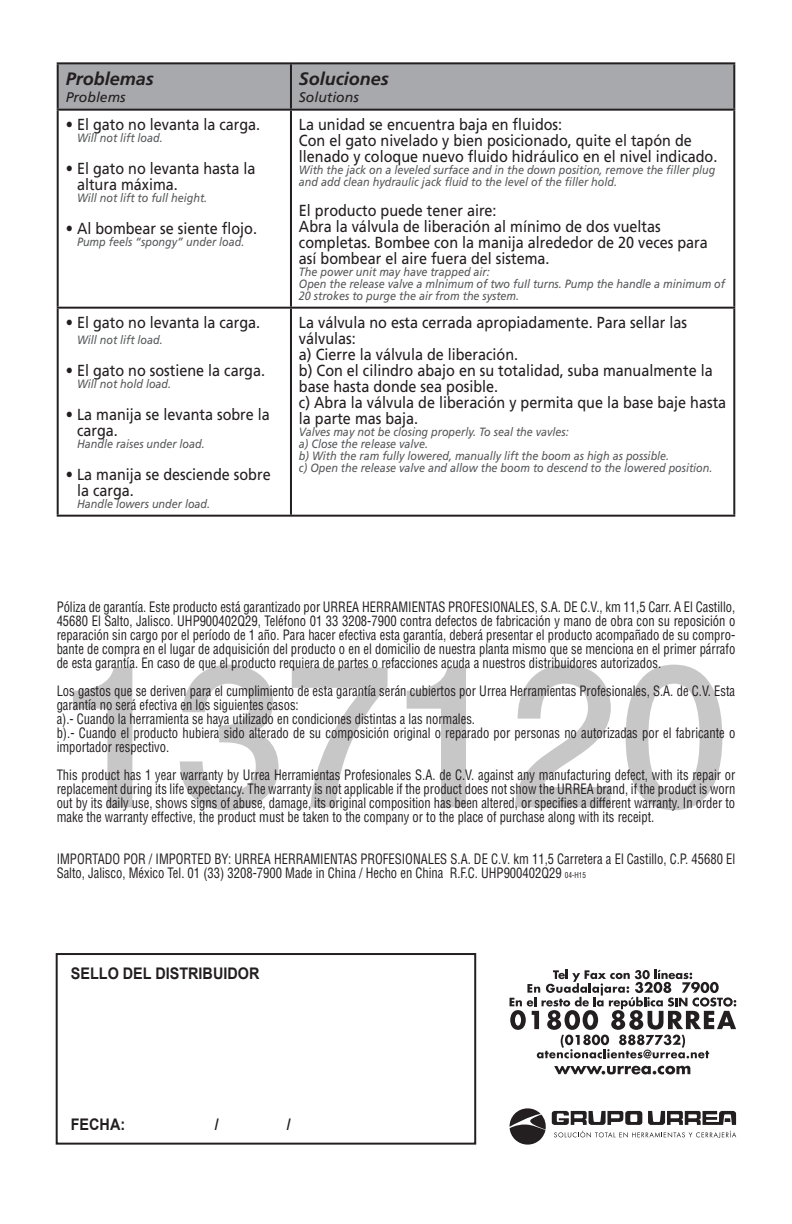
<style>
.page{position:relative;width:792px;height:1224px;background:#fff}
.page>*{position:absolute;margin:0;border:0;box-sizing:border-box;transform-origin:0 0}
.t1{font:500 200px "Helvetica Neue LT Pro";color:#231f20}
.t2{font:italic 700 18px "Frutiger LT Std";color:#231f20}
.t3{font:16px/16px "Frutiger LT Std";color:#231f20;scale:.9 1}
.t4{font:700 16px "Arial";color:#231f20;scale:.9 1}
.t5{font:condensed 14px/14px "Helvetica";color:#231f20;scale:.9 1}
.t6{font:italic 14px "Frutiger LT Std";color:#231f20}
.t7{font:italic 12px/12px "Frutiger LT Std";color:#57585a;scale:.9 1}
.s1{font-size:8px}
</style>
<div class="page">
<div style="left:56px;top:953px;width:420px;height:192px;border:2px solid #231f20"></div>
<svg style="left:554px;top:1131px;width:182px;height:7px"></svg>
<svg style="left:648px;top:1111px;width:88px;height:14px"></svg>
<svg style="left:552px;top:1111px;width:90px;height:14px"></svg>
<svg style="left:509px;top:1108px;width:37px;height:37px"></svg>
<svg style="left:510px;top:969px;width:226px;height:89px"></svg>
<svg style="left:554px;top:1066px;width:136px;height:9px"></svg>
<div style="left:59px;top:64px;width:674px;height:45px;background:#a8a9ad"></div>
<hr style="left:57px;top:62px;width:234px;height:2px;background:#231f20">
<hr style="left:57px;top:64px;width:2px;height:45px;background:#231f20">
<hr style="left:291px;top:62px;width:444px;height:2px;background:#231f20">
<hr style="left:290px;top:64px;width:2px;height:45px;background:#231f20">
<hr style="left:733px;top:64px;width:2px;height:45px;background:#231f20">
<hr style="left:57px;top:109px;width:234px;height:2px;background:#231f20">
<hr style="left:57px;top:111px;width:2px;height:196px;background:#231f20">
<hr style="left:291px;top:109px;width:444px;height:2px;background:#231f20">
<hr style="left:290px;top:111px;width:2px;height:196px;background:#231f20">
<hr style="left:733px;top:111px;width:2px;height:196px;background:#231f20">
<hr style="left:57px;top:307px;width:234px;height:2px;background:#231f20">
<hr style="left:57px;top:309px;width:2px;height:206px;background:#231f20">
<hr style="left:291px;top:307px;width:444px;height:2px;background:#231f20">
<hr style="left:290px;top:309px;width:2px;height:206px;background:#231f20">
<hr style="left:733px;top:309px;width:2px;height:206px;background:#231f20">
<hr style="left:57px;top:515px;width:234px;height:2px;background:#231f20">
<hr style="left:291px;top:515px;width:444px;height:2px;background:#231f20">
<p class="t2" style="left:66px;top:68px;width:90px">Problemas</p>
<p class="t6" style="left:66px;top:89px;width:61px">Problems</p>
<p class="t3" style="left:66px;top:116px;width:218px">• El gato no levanta la carga.</p>
<p class="t7" style="left:77px;top:132px;width:97px">Will not lift load.</p>
<p class="t3" style="left:77px;top:160px;width:200px;text-indent:-11px">• El gato no levanta hasta la altura máxima.</p>
<p class="t7" style="left:77px;top:192px;width:146px">Will not lift to full height.</p>
<p class="t3" style="left:66px;top:220px;width:214px">• Al bombear se siente flojo.</p>
<p class="t7" style="left:77px;top:236px;width:188px">Pump feels “spongy” under load.</p>
<p class="t3" style="left:66px;top:314px;width:218px">• El gato no levanta la carga.</p>
<p class="t7" style="left:77px;top:334px;width:97px">Will not lift load.</p>
<p class="t3" style="left:66px;top:362px;width:223px">• El gato no sostiene la carga.</p>
<p class="t7" style="left:77px;top:378px;width:106px">Will not hold load.</p>
<p class="t3" style="left:77px;top:406px;width:216px;text-indent:-11px">• La manija se levanta sobre la carga.</p>
<p class="t7" style="left:77px;top:438px;width:144px">Handle raises under load.</p>
<p class="t3" style="left:77px;top:466px;width:217px;text-indent:-11px">• La manija se desciende sobre la carga.</p>
<p class="t7" style="left:77px;top:498px;width:150px">Handle lowers under load.</p>
<p class="t2" style="left:299px;top:68px;width:91px">Soluciones</p>
<p class="t6" style="left:299px;top:89px;width:61px">Solutions</p>
<p class="t3" style="left:299px;top:116px;width:294px">La unidad se encuentra baja en fluidos:</p>
<p class="t3" style="left:299px;top:132px;width:466px">Con el gato nivelado y bien posicionado, quite el tapón de llenado y coloque nuevo fluido hidráulico en el nivel indicado.</p>
<p class="t7" style="left:299px;top:164px;width:464px">With the jack on a leveled surface and in the down position, remove the filler plug and add clean hydraulic jack fluid to the level of the filler hold.</p>
<p class="t3" style="left:299px;top:202px;width:221px">El producto puede tener aire:</p>
<p class="t3" style="left:299px;top:218px;width:456px">Abra la válvula de liberación al mínimo de dos vueltas completas. Bombee con la manija alrededor de 20 veces para así bombear el aire fuera del sistema.</p>
<p class="t7" style="left:299px;top:266px;width:214px">The power unit may have trapped air:</p>
<p class="t7" style="left:299px;top:278px;width:475px">Open the release valve a mlnimum of two fuIl turns. Pump the handle a minimum of<br>20 strokes to purge the air from the system.</p>
<p class="t3" style="left:299px;top:314px;width:433px">La válvula no esta cerrada apropiadamente. Para sellar las válvulas:</p>
<p class="t3" style="left:299px;top:346px;width:245px">a) Cierre la válvula de liberación.</p>
<p class="t3" style="left:299px;top:362px;width:461px">b) Con el cilindro abajo en su totalidad, suba manualmente la base hasta donde sea posible.</p>
<p class="t3" style="left:299px;top:394px;width:476px">c) Abra la válvula de liberación y permita que la base baje hasta la parte mas baja.</p>
<p class="t7" style="left:299px;top:426px;width:301px">Valves may not be closing properly. To seal the vavles:</p>
<p class="t7" style="left:299px;top:438px;width:145px">a) Close the release valve.</p>
<p class="t7" style="left:299px;top:450px;width:413px">b) With the ram fully lowered, manually lift the boom as high as possible.</p>
<p class="t7" style="left:299px;top:462px;width:461px">c) Open the release valve and allow the boom to descend to the lowered position.</p>
<p class="t5" style="left:57px;top:600px;width:756px;text-align:justify">Póliza de garantía. Este producto está garantizado por URREA HERRAMIENTAS PROFESIONALES, S.A. DE C.V., km 11,5 Carr. A El Castillo, 45680 El Salto, Jalisco. UHP900402Q29, Teléfono 01 33 3208-7900 contra defectos de fabricación y mano de obra con su reposición o reparación sin cargo por el período de 1 año. Para hacer efectiva esta garantía, deberá presentar el producto acompañado de su compro&shy;bante de compra en el lugar de adquisición del producto o en el domicilio de nuestra planta mismo que se menciona en el primer párrafo de esta garantía. En caso de que el producto requiera de partes o refacciones acuda a nuestros distribuidores autorizados.</p>
<p class="t5" style="left:57px;top:684px;width:755px">Los gastos que se deriven para el cumplimiento de esta garantía serán cubiertos por Urrea Herramientas Profesionales, S.A. de C.V. Esta garantía no será efectiva en los siguientes casos:</p>
<p class="t5" style="left:57px;top:712px;width:466px">a).- Cuando la herramienta se haya utilizado en condiciones distintas a las normales.</p>
<p class="t5" style="left:57px;top:726px;width:756px">b).- Cuando el producto hubiera sido alterado de su composición original o reparado por personas no autorizadas por el fabricante o importador respectivo.</p>
<p class="t5" style="left:57px;top:768px;width:756px;text-align:justify">This product has 1 year warranty by Urrea Herramientas Profesionales S.A. de C.V. against any manufacturing defect, with its repair or replacement during its life expectancy. The warranty is not applicable if the product does not show the URREA brand, if the product is worn out by its daily use, shows signs of abuse, damage, its original composition has been altered, or specifies a different warranty. In order to make the warranty effective, the product must be taken to the company or to the place of purchase along with its receipt.</p>
<p class="t5" style="left:57px;top:852px;width:756px">IMPORTADO POR / IMPORTED BY: URREA HERRAMIENTAS PROFESIONALES S.A. DE C.V. km 11,5 Carretera a El Castillo, C.P. 45680 El<br>Salto, Jalisco, México Tel. 01 (33) 3208-7900 Made in China / Hecho en China R.F.C. UHP900402Q29 <span class="s1">04-H15</span></p>
<h1 class="t1" style="left:62px;top:617px;width:669px">137120</h1>
<p class="t4" style="left:71px;top:963px;width:211px">SELLO DEL DISTRIBUIDOR</p>
<p class="t4" style="left:71px;top:1114px;width:62px">FECHA:</p>
<p class="t4" style="left:215px;top:1114px;width:6px">/</p>
<p class="t4" style="left:287px;top:1114px;width:6px">/</p>
</div>
